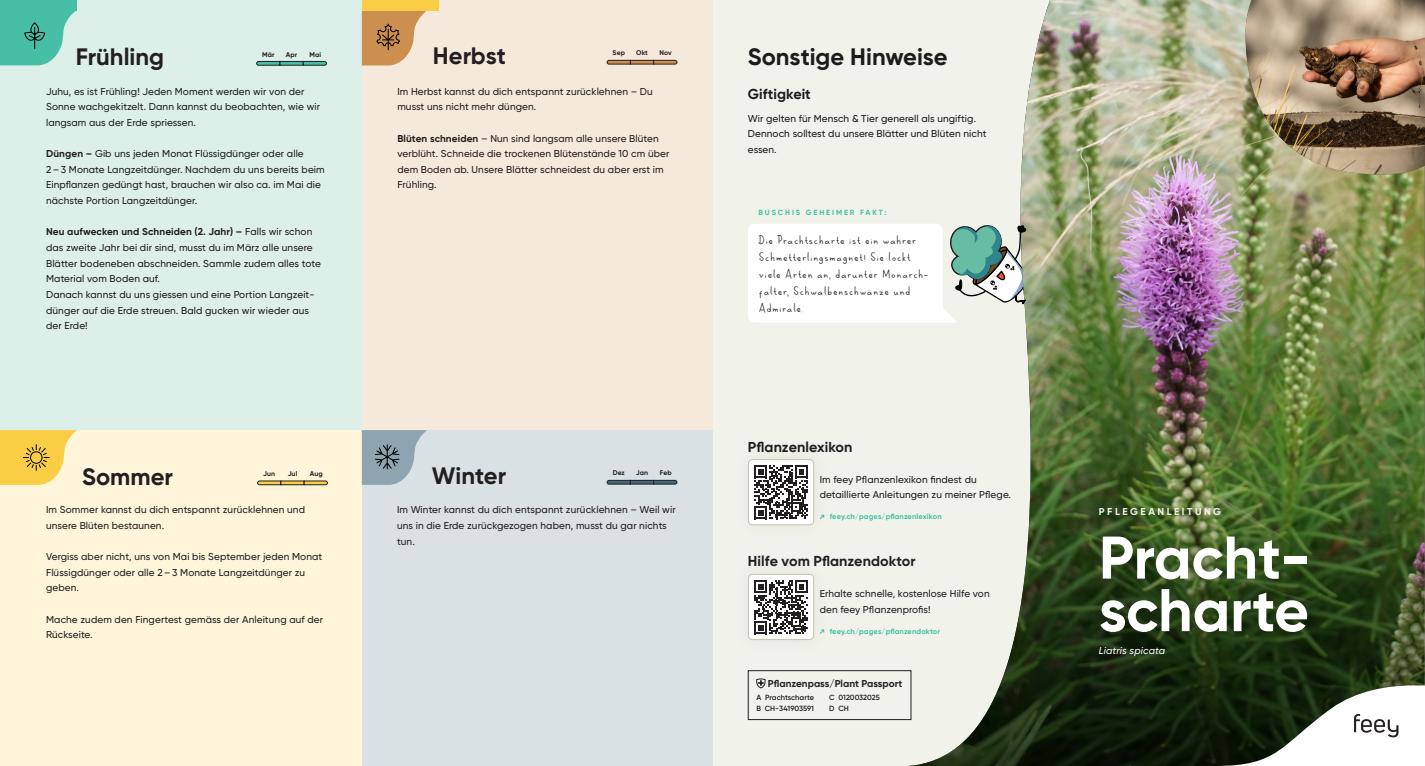
<style>
.page{position:relative;width:1425px;height:766px;background:#fff}
.page>*{position:absolute;margin:0;border:0;box-sizing:border-box;transform-origin:0 0}
.t1{font:700 60px/52.5px "Gilroy";letter-spacing:-.005em;color:#fff}
.t2{font:700 23.75px "Gilroy";color:#231f20}
.t3{font:700 23.75px "Gilroy";color:#1c1c1c}
.t4{font:700 14.38px "Gilroy";letter-spacing:.005em;color:#231f20}
.t5{font:700 14.38px "Gilroy";color:#1c1c1c}
.t6{font:12.5px/16.9px "Super Melon Hunter";letter-spacing:.005em;color:#1c1c1c}
.t7{font:500 10px/15.6px "Gilroy";letter-spacing:.01em;color:#231f20}
.t8{font:500 10px/15.6px "Gilroy";letter-spacing:.01em;color:#1c1c1c}
.t9{font:700 10px "Gilroy";letter-spacing:.005em;color:#231f20}
.t10{font:700 10px "Gilroy";letter-spacing:.25em;color:#f1f3eb}
.t11{font:italic 500 10px "Gilroy";letter-spacing:.01em;color:#fff}
.t12{font:700 7.5px "Gilroy";letter-spacing:.02em;color:#46bfa5}
.t13{font:600 7.5px/10.2px "Gilroy";color:#231f20}
.t14{font:700 7.5px "Gilroy";letter-spacing:.25em;color:#46bfa5}
.t15{font:700 6.88px "Gilroy";letter-spacing:.01em;color:#231f20}
.s1{font-weight:700}
</style>
<div class="page">
<div style="left:0;top:0;width:1424px;height:765px;background:#f1f3eb"></div>
<div style="left:0;top:0;width:362px;height:430px;background:#dcefe9"></div>
<svg style="left:0;top:11px;width:76px;height:54px"></svg>
<svg style="left:256px;top:61px;width:24px;height:4px"></svg>
<div style="left:280px;top:61px;width:23px;height:4px;border:1px solid #231f20"></div>
<svg style="left:303px;top:61px;width:24px;height:4px"></svg>
<div style="left:0;top:430px;width:362px;height:335px;background:#fef5da"></div>
<svg style="left:0;top:430px;width:77px;height:54px"></svg>
<svg style="left:257px;top:480px;width:24px;height:5px"></svg>
<hr style="left:281px;top:481px;width:23px;height:3px;background:#face44">
<div style="left:281px;top:480px;width:23px;height:5px;border:1px solid #231f20"></div>
<svg style="left:304px;top:480px;width:24px;height:5px"></svg>
<div style="left:362px;top:0;width:350px;height:430px;background:#f5e9dc"></div>
<svg style="left:607px;top:60px;width:23px;height:4px"></svg>
<div style="left:630px;top:60px;width:24px;height:4px;border:1px solid #231f20"></div>
<svg style="left:653px;top:60px;width:24px;height:4px"></svg>
<svg style="left:362px;top:11px;width:65px;height:54px"></svg>
<div style="left:362px;top:430px;width:350px;height:335px;background:#d9e1e5"></div>
<svg style="left:607px;top:480px;width:23px;height:4px"></svg>
<div style="left:630px;top:480px;width:24px;height:4px;border:1px solid #231f20"></div>
<svg style="left:653px;top:480px;width:24px;height:4px"></svg>
<svg style="left:362px;top:430px;width:65px;height:54px"></svg>
<div style="left:748px;top:574px;width:65px;height:65px;background:#fff;border-radius:4px"></div>
<svg style="left:754px;top:580px;width:54px;height:53px"></svg>
<div style="left:748px;top:573px;width:66px;height:67px;border:1px solid #c9c4ae;border-radius:4px"></div>
<div style="left:0;top:0;width:76px;height:11px;background:#46bfa5"></div>
<div style="left:362px;top:0;width:76px;height:11px;background:#face44"></div>
<img style="left:1020px;top:0;width:404px;height:437px">
<svg style="left:899px;top:437px;width:525px;height:328px"></svg>
<svg style="left:1215px;top:671px;width:209px;height:94px;background:#7b8477"></svg>
<svg style="left:1230px;top:0;width:194px;height:186px;background:#b2b38b"></svg>
<img style="left:1244px;top:0;width:180px;height:176px">
<svg style="left:748px;top:222px;width:287px;height:100px"></svg>
<div style="left:748px;top:670px;width:163px;height:49px;border:1px solid #231f20"></div>
<svg style="left:756px;top:678px;width:9px;height:10px"></svg>
<div style="left:1089px;top:526px;width:230px;height:141px;background:#231f20;opacity:.2"></div>
<div style="left:748px;top:459px;width:65px;height:65px;background:#fff;border-radius:4px"></div>
<svg style="left:754px;top:465px;width:54px;height:54px"></svg>
<div style="left:748px;top:459px;width:66px;height:66px;border:1px solid #c9c4ae;border-radius:4px"></div>
<h2 class="t2" style="left:76px;top:42px;width:90px">Frühling</h2>
<p class="t15" style="left:262px;top:50px;width:14px">Mär</p>
<p class="t15" style="left:286px;top:50px;width:13px">Apr</p>
<p class="t15" style="left:309px;top:50px;width:13px">Mai</p>
<p class="t7" style="left:46px;top:83px;width:276px">Juhu, es ist Frühling! Jeden Moment werden wir von der<br>Sonne wachgekitzelt. Dann kannst du beobachten, wie wir langsam aus der Erde spriessen.</p>
<p class="t7" style="left:46px;top:146px;width:280px"><span class="s1">Düngen –</span> Gib uns jeden Monat Flüssigdünger oder alle 2–3 Monate Langzeitdünger. Nachdem du uns bereits beim Einpflanzen gedüngt hast, brauchen wir also ca. im Mai die nächste Portion Langzeitdünger.</p>
<p class="t7" style="left:46px;top:224px;width:276px"><span class="s1">Neu aufwecken und Schneiden (2. Jahr) –</span> Falls wir schon das zweite Jahr bei dir sind, musst du im März alle unsere Blätter bodeneben abschneiden. Sammle zudem alles tote Material vom Boden auf.<br>Danach kannst du uns giessen und eine Portion Langzeit&shy;dünger auf die Erde streuen. Bald gucken wir wieder aus der Erde!</p>
<h2 class="t2" style="left:82px;top:461px;width:92px">Sommer</h2>
<p class="t15" style="left:263px;top:469px;width:13px">Jun</p>
<p class="t15" style="left:288px;top:469px;width:11px">Jul</p>
<p class="t15" style="left:310px;top:469px;width:14px">Aug</p>
<p class="t7" style="left:46px;top:501px;width:260px">Im Sommer kannst du dich entspannt zurücklehnen und unsere Blüten bestaunen.</p>
<p class="t7" style="left:46px;top:548px;width:278px">Vergiss aber nicht, uns von Mai bis September jeden Monat<br>Flüssigdünger oder alle 2–3 Monate Langzeitdünger zu geben.</p>
<p class="t7" style="left:46px;top:611px;width:278px">Mache zudem den Fingertest gemäss der Anleitung auf der<br>Rückseite.</p>
<h2 class="t2" style="left:433px;top:41px;width:74px">Herbst</h2>
<p class="t15" style="left:612px;top:49px;width:14px">Sep</p>
<p class="t15" style="left:636px;top:49px;width:13px">Okt</p>
<p class="t15" style="left:659px;top:49px;width:14px">Nov</p>
<p class="t7" style="left:397px;top:83px;width:257px">Im Herbst kannst du dich entspannt zurücklehnen – Du musst uns nicht mehr düngen.</p>
<p class="t7" style="left:397px;top:130px;width:273px"><span class="s1">Blüten schneiden</span> – Nun sind langsam alle unsere Blüten verblüht. Schneide die trockenen Blütenstände 10 cm über dem Boden ab. Unsere Blätter schneidest du aber erst im Frühling.</p>
<h2 class="t2" style="left:432px;top:461px;width:76px">Winter</h2>
<p class="t15" style="left:612px;top:468px;width:14px">Dez</p>
<p class="t15" style="left:636px;top:468px;width:14px">Jan</p>
<p class="t15" style="left:659px;top:468px;width:13px">Feb</p>
<p class="t7" style="left:397px;top:501px;width:280px">Im Winter kannst du dich entspannt zurücklehnen – Weil wir uns in die Erde zurückgezogen haben, musst du gar nichts tun.</p>
<h2 class="t3" style="left:748px;top:42px;width:201px">Sonstige Hinweise</h2>
<h3 class="t5" style="left:748px;top:85px;width:64px">Giftigkeit</h3>
<p class="t8" style="left:748px;top:110px;width:240px">Wir gelten für Mensch &amp; Tier generell als ungiftig.<br>Dennoch solltest du unsere Blätter und Blüten nicht essen.</p>
<p class="t14" style="left:758px;top:208px;width:129px">BUSCHIS GEHEIMER FAKT:</p>
<p class="t6" style="left:758px;top:231px;width:171px">Die Prachtscharte ist ein wahrer<br>Schmetterlingsmagnet! Sie lockt viele Arten an, darunter Monarch&shy;falter, Schwalbenschwänze und<br>Admirale.</p>
<h3 class="t4" style="left:748px;top:437px;width:106px">Pflanzenlexikon</h3>
<p class="t7" style="left:819px;top:471px;width:193px">Im feey Pflanzenlexikon findest du detaillierte Anleitungen zu meiner Pflege.</p>
<p class="t12" style="left:830px;top:512px;width:113px">feey.ch/pages/pflanzenlexikon</p>
<h3 class="t4" style="left:748px;top:552px;width:169px">Hilfe vom Pflanzendoktor</h3>
<p class="t7" style="left:819px;top:586px;width:171px">Erhalte schnelle, kostenlose Hilfe von den feey Pflanzenprofis!</p>
<p class="t12" style="left:830px;top:626px;width:112px">feey.ch/pages/pflanzendoktor</p>
<p class="t9" style="left:768px;top:677px;width:136px">Pflanzenpass/Plant Passport</p>
<p class="t13" style="left:756px;top:692px;width:59px">A Prachtscharte<br>B CH-341903591</p>
<p class="t13" style="left:829px;top:692px;width:52px">C 0120032025<br>D CH</p>
<p class="t10" style="left:1098px;top:505px;width:124px">PFLEGEANLEITUNG</p>
<h1 class="t1" style="left:1098px;top:531px;width:213px">Pracht&shy;scharte</h1>
<p class="t11" style="left:1098px;top:644px;width:68px">Liatris spicata</p>
</div>
